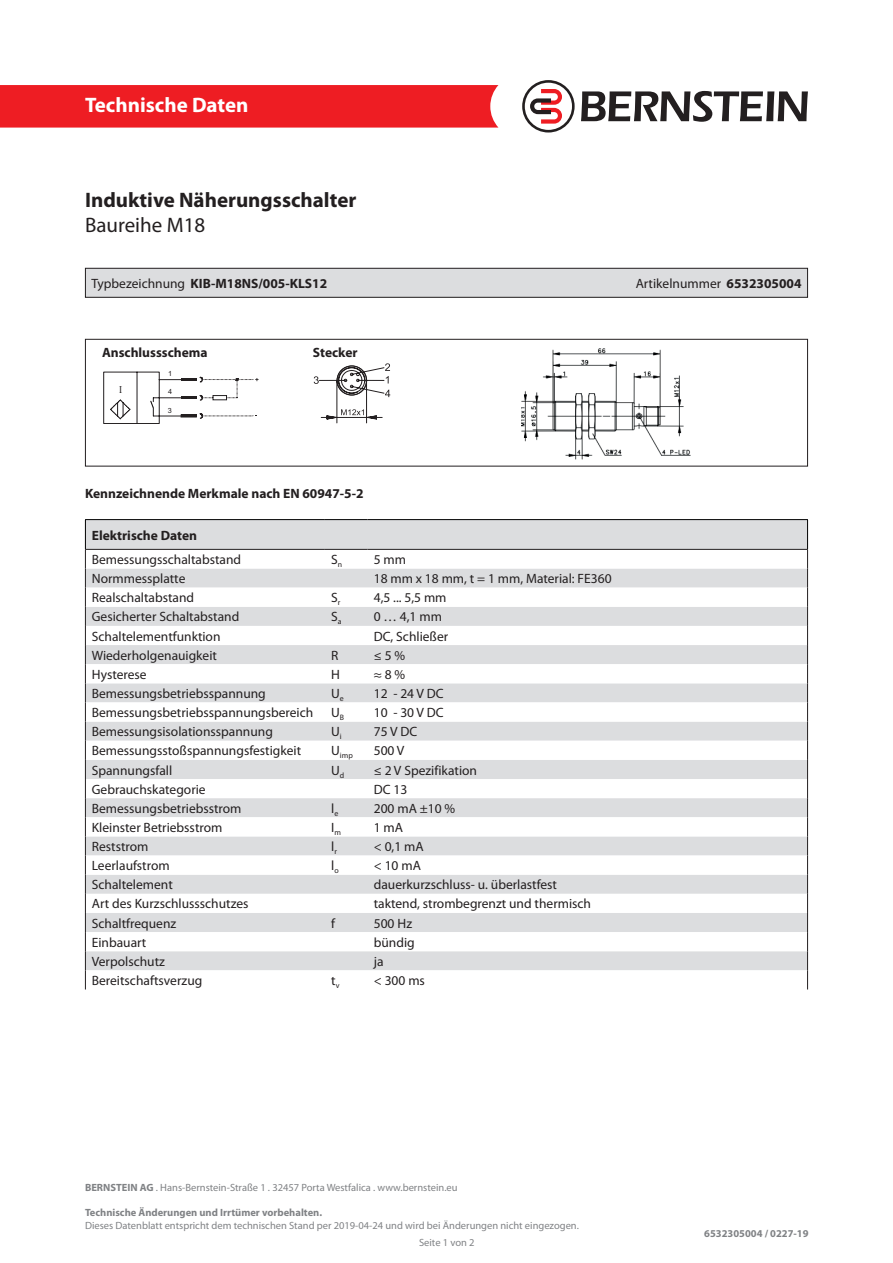
<style>
.page{position:relative;width:893px;height:1263px;background:#fff}
.page>*{position:absolute;margin:0;border:0;box-sizing:border-box;transform-origin:0 0}
.t1{font:700 21px "Myriad Pro";color:#231f20}
.t2{font:700 21px "Myriad Pro";color:#fff}
.t3{font:21px "Myriad Pro";color:#231f20}
.t4{font:13.5px "Myriad Pro";color:#231f20}
.t5{font:700 13.5px "Myriad Pro";color:#231f20}
.t6{font:10.5px/17px "Myriad Pro";color:#808285}
.t7{font:700 10.5px "Myriad Pro";color:#808285}
.t8{font:10.35px "Times New Roman";color:#231f20;scale:.88 1}
.t9{font:7.8px "Myriad Pro";color:#231f20}
.t10{font:7.05px "Arial";color:#231f20}
.s1{font-weight:400}
.s2{font-weight:700}
</style>
<div class="page">
<div style="left:0;top:85px;width:498px;height:43px;background:#ee1d23"></div>
<svg style="left:581px;top:91px;width:227px;height:31px"></svg>
<svg style="left:522px;top:80px;width:53px;height:53px"></svg>
<div style="left:85px;top:339px;width:723px;height:127px;border:1px solid #231f20"></div>
<img style="left:521px;top:348px;width:170px;height:112px">
<svg style="left:103px;top:372px;width:156px;height:52px"></svg>
<svg style="left:314px;top:363px;width:76px;height:60px"></svg>
<div style="left:85px;top:268px;width:722px;height:29px;background:#dcdddf"></div>
<div style="left:85px;top:268px;width:723px;height:30px;border:1px solid #231f20"></div>
<hr style="left:85px;top:519px;width:240px;height:1px;background:#000">
<hr style="left:325px;top:519px;width:42px;height:1px;background:#000">
<hr style="left:367px;top:519px;width:441px;height:1px;background:#000">
<svg style="left:85px;top:520px;width:723px;height:469px"></svg>
<h1 class="t2" style="left:85px;top:91px;width:165px">Technische Daten</h1>
<p class="t1" style="left:85px;top:186px;width:273px">Induktive Näherungsschalter</p>
<p class="t3" style="left:85px;top:212px;width:122px">Baureihe M18</p>
<p class="t5" style="left:91px;top:274px;width:237px"><span class="s1">Typbezeichnung</span> KIB-M18NS/005-KLS12</p>
<p class="t4" style="left:636px;top:275px;width:167px">Artikelnummer <span class="s2">6532305004</span></p>
<p class="t5" style="left:102px;top:344px;width:107px">Anschlussschema</p>
<p class="t8" style="left:119px;top:383px;width:5px">I</p>
<p class="t10" style="left:168px;top:369px;width:6px">1</p>
<p class="t10" style="left:168px;top:387px;width:6px">4</p>
<p class="t10" style="left:168px;top:406px;width:6px">3</p>
<p class="t5" style="left:313px;top:344px;width:46px">Stecker</p>
<p class="t5" style="left:85px;top:484px;width:280px">Kennzeichnende Merkmale nach EN 60947-5-2</p>
<p class="t5" style="left:92px;top:526px;width:107px">Elektrische Daten</p>
<p class="t4" style="left:92px;top:551px;width:151px">Bemessungsschaltabstand</p>
<p class="t4" style="left:331px;top:551px;width:13px">S<sub>n</sub></p>
<p class="t4" style="left:374px;top:551px;width:34px">5 mm</p>
<p class="t4" style="left:92px;top:570px;width:95px">Normmessplatte</p>
<p class="t4" style="left:374px;top:570px;width:239px">18 mm x 18 mm, t = 1 mm, Material: FE360</p>
<p class="t4" style="left:92px;top:589px;width:104px">Realschaltabstand</p>
<p class="t4" style="left:331px;top:589px;width:11px">S<sub>r</sub></p>
<p class="t4" style="left:374px;top:589px;width:74px">4,5 ... 5,5 mm</p>
<p class="t4" style="left:92px;top:608px;width:149px">Gesicherter Schaltabstand</p>
<p class="t4" style="left:331px;top:608px;width:12px">S<sub>a</sub></p>
<p class="t4" style="left:374px;top:608px;width:70px">0 … 4,1 mm</p>
<p class="t4" style="left:92px;top:628px;width:130px">Schaltelementfunktion</p>
<p class="t4" style="left:374px;top:628px;width:76px">DC, Schließer</p>
<p class="t4" style="left:92px;top:647px;width:127px">Wiederholgenauigkeit</p>
<p class="t4" style="left:331px;top:647px;width:9px">R</p>
<p class="t4" style="left:374px;top:647px;width:33px">≤ 5 %</p>
<p class="t4" style="left:92px;top:666px;width:56px">Hysterese</p>
<p class="t4" style="left:331px;top:666px;width:10px">H</p>
<p class="t4" style="left:374px;top:666px;width:33px">≈ 8 %</p>
<p class="t4" style="left:92px;top:685px;width:176px">Bemessungsbetriebsspannung</p>
<p class="t4" style="left:331px;top:685px;width:14px">U<sub>e</sub></p>
<p class="t4" style="left:374px;top:685px;width:72px">12 - 24 V DC</p>
<p class="t4" style="left:92px;top:704px;width:223px">Bemessungsbetriebsspannungsbereich</p>
<p class="t4" style="left:331px;top:704px;width:15px">U<sub>B</sub></p>
<p class="t4" style="left:374px;top:704px;width:72px">10 - 30 V DC</p>
<p class="t4" style="left:92px;top:723px;width:183px">Bemessungsisolationsspannung</p>
<p class="t4" style="left:331px;top:723px;width:12px">U<sub>i</sub></p>
<p class="t4" style="left:374px;top:723px;width:45px">75 V DC</p>
<p class="t4" style="left:92px;top:742px;width:211px">Bemessungsstoßspannungsfestigkeit</p>
<p class="t9" style="left:331px;top:751px;width:23px"><sup>U</sup>imp</p>
<p class="t4" style="left:374px;top:742px;width:32px">500 V</p>
<p class="t4" style="left:92px;top:762px;width:82px">Spannungsfall</p>
<p class="t4" style="left:331px;top:762px;width:15px">U<sub>d</sub></p>
<p class="t4" style="left:374px;top:762px;width:105px">≤ 2 V Spezifikation</p>
<p class="t4" style="left:92px;top:781px;width:115px">Gebrauchskategorie</p>
<p class="t4" style="left:374px;top:781px;width:35px">DC 13</p>
<p class="t4" style="left:92px;top:800px;width:151px">Bemessungsbetriebsstrom</p>
<p class="t4" style="left:331px;top:800px;width:9px">l<sub>e</sub></p>
<p class="t4" style="left:374px;top:800px;width:83px">200 mA ±10 %</p>
<p class="t4" style="left:92px;top:819px;width:132px">Kleinster Betriebsstrom</p>
<p class="t4" style="left:331px;top:819px;width:11px">I<sub>m</sub></p>
<p class="t4" style="left:374px;top:819px;width:31px">1 mA</p>
<p class="t4" style="left:92px;top:838px;width:58px">Reststrom</p>
<p class="t4" style="left:331px;top:838px;width:7px">l<sub>r</sub></p>
<p class="t4" style="left:374px;top:838px;width:51px">&lt; 0,1 mA</p>
<p class="t4" style="left:92px;top:857px;width:79px">Leerlaufstrom</p>
<p class="t4" style="left:331px;top:857px;width:9px">l<sub>o</sub></p>
<p class="t4" style="left:374px;top:857px;width:49px">&lt; 10 mA</p>
<p class="t4" style="left:92px;top:876px;width:82px">Schaltelement</p>
<p class="t4" style="left:374px;top:876px;width:185px">dauerkurzschluss- u. überlastfest</p>
<p class="t4" style="left:92px;top:895px;width:158px">Art des Kurzschlussschutzes</p>
<p class="t4" style="left:374px;top:895px;width:219px">taktend, strombegrenzt und thermisch</p>
<p class="t4" style="left:92px;top:915px;width:86px">Schaltfrequenz</p>
<p class="t4" style="left:331px;top:915px;width:5px">f</p>
<p class="t4" style="left:374px;top:915px;width:40px">500 Hz</p>
<p class="t4" style="left:92px;top:934px;width:56px">Einbauart</p>
<p class="t4" style="left:374px;top:934px;width:42px">bündig</p>
<p class="t4" style="left:92px;top:953px;width:75px">Verpolschutz</p>
<p class="t4" style="left:374px;top:953px;width:11px">ja</p>
<p class="t4" style="left:92px;top:972px;width:112px">Bereitschaftsverzug</p>
<p class="t4" style="left:331px;top:972px;width:10px">t<sub>v</sub></p>
<p class="t4" style="left:374px;top:972px;width:53px">&lt; 300 ms</p>
<p class="t6" style="left:85px;top:1179px;width:374px"><span class="s2">BERNSTEIN AG</span> . Hans-Bernstein-Straße 1 . 32457 Porta Westfalica . www.bernstein.eu</p>
<p class="t7" style="left:85px;top:1206px;width:239px">Technische Änderungen und Irrtümer vorbehalten.</p>
<p class="t6" style="left:419px;top:1217px;width:161px;text-indent:-334px">Dieses Datenblatt entspricht dem technischen Stand per 2019-04-24 und wird bei Änderungen nicht eingezogen.<br>Seite 1 von 2</p>
<p class="t7" style="left:704px;top:1227px;width:106px">6532305004 / 0227-19</p>
</div>
